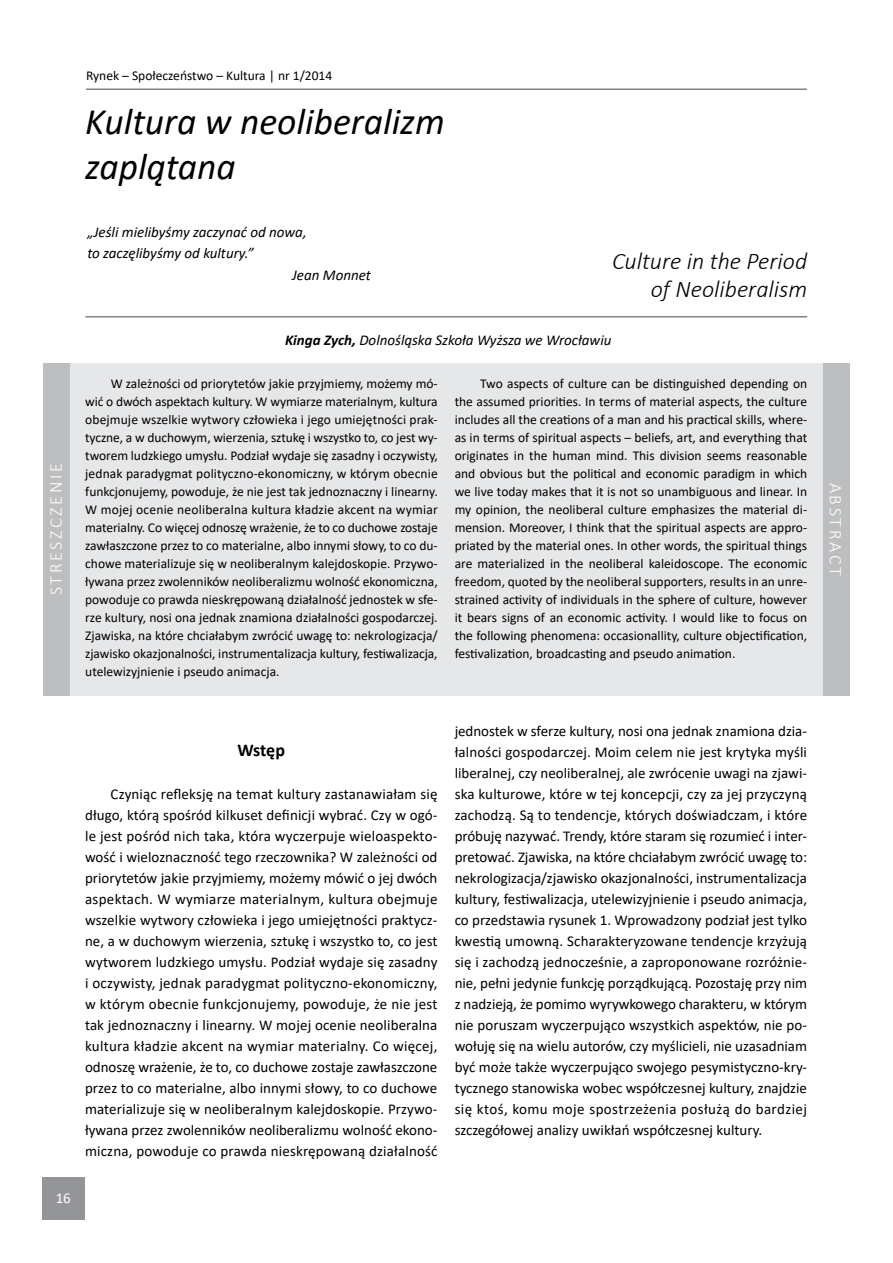
<style>
.page{position:relative;width:893px;height:1263px;background:#fff}
.page>*{position:absolute;margin:0;border:0;box-sizing:border-box;transform-origin:0 0}
.t1{font:italic 37.5px/45px "Calibri";color:#000}
.t2{font:italic 300 24px/28.8px "Calibri";color:#000;text-align:right}
.t3{font:300 18px "Calibri";letter-spacing:.15em;color:#fff}
.t4{font:700 18px "Calibri";letter-spacing:-.01em;color:#000}
.t5{font:15px/21px "Calibri";color:#000;text-align:justify}
.t6{font:italic 15px "Calibri";color:#000}
.t7{font:15px "Calibri";color:#fff}
.t8{font:13.5px/18px "Calibri";color:#000;text-align:justify}
.s1{font-weight:700}
</style>
<div class="page">
<div style="left:42px;top:1178px;width:43px;height:42px;background:#939598"></div>
<hr style="left:86px;top:88px;width:721px;height:2px;background:#808285">
<div style="left:69px;top:363px;width:759px;height:332px;background:#e6e7e8"></div>
<div style="left:43px;top:363px;width:26px;height:332px;background:#bcbec0"></div>
<div style="left:824px;top:363px;width:26px;height:332px;background:#bcbec0"></div>
<hr style="left:85px;top:316px;width:722px;height:1px;background:#808285">
<p class="t3" style="left:45px;top:595px;width:134px;rotate:-90deg">STRESZCZENIE</p>
<p class="t8" style="left:86px;top:67px;width:248px">Rynek – Społeczeństwo – Kultura | nr 1/2014</p>
<h1 class="t1" style="left:85px;top:98px;width:361px">Kultura w neoliberalizm zaplątana</h1>
<p class="t6" style="left:87px;top:221px;width:221px">„Jeśli mielibyśmy zaczynać od nowa,</p>
<p class="t6" style="left:87px;top:243px;width:168px">to zaczęlibyśmy od kultury.”</p>
<p class="t6" style="left:292px;top:264px;width:80px">Jean Monnet</p>
<h2 class="t2" style="left:612px;top:246px;width:197px">Culture in the Period of Neoliberalism</h2>
<p class="t6" style="left:285px;top:329px;width:328px"><span class="s1">Kinga Zych,</span> Dolnośląska Szkoła Wyższa we Wrocławiu</p>
<p class="t8" style="left:85px;top:374px;width:354px;text-indent:26px">W zależności od priorytetów jakie przyjmiemy, możemy mó&shy;wić o dwóch aspektach kultury. W wymiarze materialnym, kultura obejmuje wszelkie wytwory człowieka i jego umiejętności prak&shy;tyczne, a w duchowym, wierzenia, sztukę i wszystko to, co jest wy&shy;tworem ludzkiego umysłu. Podział wydaje się zasadny i oczywisty, jednak paradygmat polityczno-ekonomiczny, w którym obecnie funkcjonujemy, powoduje, że nie jest tak jednoznaczny i linearny.<br>W mojej ocenie neoliberalna kultura kładzie akcent na wymiar materialny. Co więcej odnoszę wrażenie, że to co duchowe zostaje zawłaszczone przez to co materialne, albo innymi słowy, to co du&shy;chowe materializuje się w neoliberalnym kalejdoskopie. Przywo&shy;ływana przez zwolenników neoliberalizmu wolność ekonomiczna, powoduje co prawda nieskrępowaną działalność jednostek w sfe&shy;rze kultury, nosi ona jednak znamiona działalności gospodarczej.<br>Zjawiska, na które chciałabym zwrócić uwagę to: nekrologizacja/ zjawisko okazjonalności, instrumentalizacja kultury, festiwalizacja, utelewizyjnienie i pseudo animacja.</p>
<p class="t8" style="left:455px;top:374px;width:354px;text-indent:26px">Two aspects of culture can be distinguished depending on the assumed priorities. In terms of material aspects, the culture includes all the creations of a man and his practical skills, where&shy;as in terms of spiritual aspects – beliefs, art, and everything that originates in the human mind. This division seems reasonable and obvious but the political and economic paradigm in which we live today makes that it is not so unambiguous and linear. In my opinion, the neoliberal culture emphasizes the material di&shy;mension. Moreover, I think that the spiritual aspects are appro&shy;priated by the material ones. In other words, the spiritual things are materialized in the neoliberal kaleidoscope. The economic freedom, quoted by the neoliberal supporters, results in an unre&shy;strained activity of individuals in the sphere of culture, however it bears signs of an economic activity. I would like to focus on the following phenomena: occasionallity, culture objectification, festivalization, broadcasting and pseudo animation.</p>
<p class="t7" style="left:56px;top:1188px;width:17px">16</p>
<p class="t4" style="left:238px;top:738px;width:49px">Wstęp</p>
<p class="t5" style="left:85px;top:783px;width:354px;text-indent:26px">Czyniąc refleksję na temat kultury zastanawiałam się długo, którą spośród kilkuset definicji wybrać. Czy w ogó&shy;le jest pośród nich taka, która wyczerpuje wieloaspekto&shy;wość i wieloznaczność tego rzeczownika? W zależności od priorytetów jakie przyjmiemy, możemy mówić o jej dwóch aspektach. W wymiarze materialnym, kultura obejmuje wszelkie wytwory człowieka i jego umiejętności praktycz&shy;ne, a w duchowym wierzenia, sztukę i wszystko to, co jest wytworem ludzkiego umysłu. Podział wydaje się zasadny i oczywisty, jednak paradygmat polityczno-ekonomiczny, w którym obecnie funkcjonujemy, powoduje, że nie jest tak jednoznaczny i linearny. W mojej ocenie neoliberalna kultura kładzie akcent na wymiar materialny. Co więcej, odnoszę wrażenie, że to, co duchowe zostaje zawłaszczone przez to co materialne, albo innymi słowy, to co duchowe materializuje się w neoliberalnym kalejdoskopie. Przywo&shy;ływana przez zwolenników neoliberalizmu wolność ekono&shy;miczna, powoduje co prawda nieskrępowaną działalność</p>
<p class="t5" style="left:455px;top:720px;width:354px">jednostek w sferze kultury, nosi ona jednak znamiona dzia&shy;łalności gospodarczej. Moim celem nie jest krytyka myśli liberalnej, czy neoliberalnej, ale zwrócenie uwagi na zjawi&shy;ska kulturowe, które w tej koncepcji, czy za jej przyczyną zachodzą. Są to tendencje, których doświadczam, i które próbuję nazywać. Trendy, które staram się rozumieć i inter&shy;pretować. Zjawiska, na które chciałabym zwrócić uwagę to: nekrologizacja/zjawisko okazjonalności, instrumentalizacja kultury, festiwalizacja, utelewizyjnienie i pseudo animacja, co przedstawia rysunek 1. Wprowadzony podział jest tylko kwestią umowną. Scharakteryzowane tendencje krzyżują się i zachodzą jednocześnie, a zaproponowane rozróżnie&shy;nie, pełni jedynie funkcję porządkującą. Pozostaję przy nim z nadzieją, że pomimo wyrywkowego charakteru, w którym nie poruszam wyczerpująco wszystkich aspektów, nie po&shy;wołuję się na wielu autorów, czy myślicieli, nie uzasadniam być może także wyczerpująco swojego pesymistyczno-kry&shy;tycznego stanowiska wobec współczesnej kultury, znajdzie się ktoś, komu moje spostrzeżenia posłużą do bardziej szczegółowej analizy uwikłań współczesnej kultury.</p>
<p class="t3" style="left:847px;top:482px;width:95px;rotate:90deg">ABSTRACT</p>
</div>
